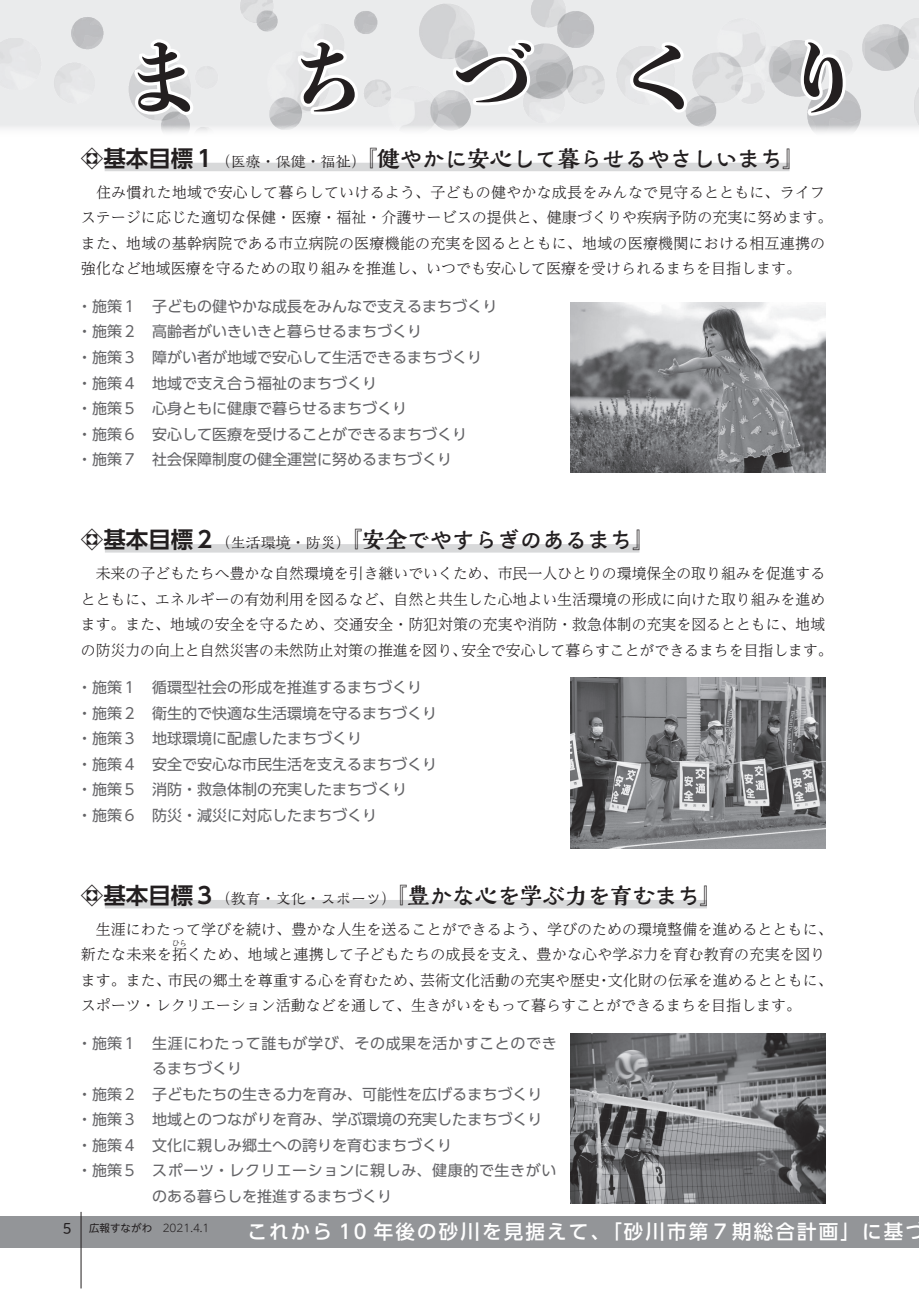
<style>
.page{position:relative;width:919px;height:1289px;background:#fff}
.page>*{position:absolute;margin:0;border:0;box-sizing:border-box;transform-origin:0 0}
.t1{font:78px "P Bunkyu Md Min Std N EB";letter-spacing:1.12em;color:#231f20}
.t2{font:800 22.5px "Kaimin Tu Std";color:#231f20}
.t3{font:700 22.5px "UD Shin Go Pro De";color:#231f20}
.t4{font:500 19.5px "UD Shin Go Pro";letter-spacing:.11em;color:#fff}
.t5{font:300 15px/25.5px "UD Reimin Pro";color:#231f20}
.t6{font:15px/25.5px "UD Shin Go Pro";color:#636366}
.t7{font:15px "UD Shin Go Pro";letter-spacing:.04em;color:#636366}
.t8{font:15px "Kaimin Tu Std";color:#231f20}
.t9{font:15px "P Shuei M Go Std N L";color:#231f20}
.t10{font:300 10.5px "UD Shin M Go Pro";color:#231f20}
.t11{font:10.5px "UD Shin M Go Pro";color:#231f20}
.t12{font:300 7.5px "UD Reimin Pro";color:#231f20}
.s1{font-family:"Maru Fo Pro";font-weight:800}
.s2{font-weight:800;font-size:22.5px}
</style>
<div class="page">
<img style="left:0;top:0;width:918px;height:133px">
<div style="left:0;top:1215px;width:918px;height:32px;background:#939598"></div>
<hr style="left:81px;top:1211px;width:1px;height:77px;background:#231f20">
<svg style="left:131px;top:34px;width:65px;height:87px"></svg>
<svg style="left:294px;top:34px;width:67px;height:84px"></svg>
<svg style="left:449px;top:35px;width:88px;height:74px"></svg>
<svg style="left:626px;top:38px;width:64px;height:79px"></svg>
<svg style="left:796px;top:34px;width:53px;height:86px"></svg>
<div style="left:105px;top:163px;width:684px;height:8px;background:#d8d9da"></div>
<div style="left:105px;top:900px;width:602px;height:8px;background:#d8d9da"></div>
<div style="left:105px;top:544px;width:534px;height:8px;background:#d8d9da"></div>
<img style="left:570px;top:302px;width:255px;height:170px">
<img style="left:570px;top:678px;width:255px;height:170px">
<img style="left:570px;top:1033px;width:255px;height:170px">
<h1 class="t1" style="left:123px;top:17px;width:740px">まちづくり</h1>
<h2 class="t2" style="left:377px;top:143px;width:429px">健やかに安心して暮らせるやさしいまち『</h2>
<h2 class="t3" style="left:81px;top:140px;width:137px"><span class="s1">❖</span>基本目標１</h2>
<p class="t5" style="left:81px;top:179px;width:753px">　住み慣れた地域で安心して暮らしていけるよう、子どもの健やかな成長をみんなで見守るとともに、ライフステージに応じた適切な保健・医療・福祉・介護サービスの提供と、健康づくりや疾病予防の充実に努めます。また、地域の基幹病院である市立病院の医療機能の充実を図るとともに、地域の医療機関における相互連携の強化など地域医療を守るための取り組みを推進し、いつでも安心して医療を受けられるまちを目指します。</p>
<p class="t6" style="left:77px;top:293px;width:422px">・施策１　子どもの健やかな成長をみんなで支えるまちづくり・施策２　高齢者がいきいきと暮らせるまちづくり<br>・施策３　障がい者が地域で安心して生活できるまちづくり・施策４　地域で支え合う福祉のまちづくり<br>・施策５　心身ともに健康で暮らせるまちづくり<br>・施策６　安心して医療を受けることができるまちづくり<br>・施策７　社会保障制度の健全運営に努めるまちづくり</p>
<p class="t8" style="left:216px;top:151px;width:163px">（医療・保健・福祉）<span class="s2">『</span></p>
<h2 class="t3" style="left:81px;top:521px;width:137px"><span class="s1">❖</span>基本目標２</h2>
<p class="t5" style="left:81px;top:560px;width:745px">　未来の子どもたちへ豊かな自然環境を引き継いでいくため、市民一人ひとりの環境保全の取り組みを促進する</p>
<p class="t5" style="left:81px;top:585px;width:745px">とともに、エネルギーの有効利用を図るなど、自然と共生した心地よい生活環境の形成に向けた取り組みを進め</p>
<p class="t5" style="left:81px;top:611px;width:746px">ます。また、地域の安全を守るため、交通安全・防犯対策の充実や消防・救急体制の充実を図るとともに、地域</p>
<p class="t5" style="left:461px;top:636px;width:373px">安全で安心して暮らすことができるまちを目指します。</p>
<p class="t8" style="left:216px;top:532px;width:148px">（生活環境・防災）<span class="s2">『</span></p>
<h2 class="t2" style="left:362px;top:524px;width:294px">安全でやすらぎのあるまち『</h2>
<p class="t5" style="left:81px;top:636px;width:388px">の防災力の向上と自然災害の未然防止対策の推進を図り、</p>
<p class="t6" style="left:77px;top:674px;width:362px">・施策１　循環型社会の形成を推進するまちづくり・施策２　衛生的で快適な生活環境を守るまちづくり・施策３　地球環境に配慮したまちづくり<br>・施策４　安全で安心な市民生活を支えるまちづくり・施策５　消防・救急体制の充実したまちづくり<br>・施策６　防災・減災に対応したまちづくり</p>
<h2 class="t3" style="left:81px;top:877px;width:137px"><span class="s1">❖</span>基本目標３</h2>
<p class="t5" style="left:81px;top:915px;width:753px">　生涯にわたって学びを続け、豊かな人生を送ることができるよう、学びのための環境整備を進めるとともに、新たな未来を拓くため、地域と連携して子どもたちの成長を支え、豊かな心や学ぶ力を育む教育の充実を図り</p>
<p class="t8" style="left:216px;top:888px;width:193px">（教育・文化・スポーツ）<span class="s2">『</span></p>
<h2 class="t2" style="left:407px;top:880px;width:316px">豊かな心を学ぶ力を育むまち『</h2>
<p class="t12" style="left:172px;top:937px;width:16px">ひら</p>
<p class="t5" style="left:168px;top:966px;width:256px">市民の郷土を尊重する心を育むため、</p>
<p class="t5" style="left:420px;top:966px;width:181px">芸術文化活動の充実や歴史</p>
<p class="t5" style="left:607px;top:966px;width:226px">文化財の伝承を進めるとともに、</p>
<p class="t5" style="left:81px;top:966px;width:721px">ます。また、<br>スポーツ・レクリエーション活動などを通して、生きがいをもって暮らすことができるまちを目指します。</p>
<p class="t7" style="left:77px;top:1030px;width:481px">・施策１　生涯にわたって誰もが学び、その成果を活かすことのでき</p>
<p class="t6" style="left:152px;top:1055px;width:91px">るまちづくり</p>
<p class="t6" style="left:77px;top:1080px;width:466px">・施策２　子どもたちの生きる力を育み、可能性を広げるまちづくり</p>
<p class="t6" style="left:77px;top:1106px;width:466px">・施策３　地域とのつながりを育み、学ぶ環境の充実したまちづくり</p>
<p class="t6" style="left:77px;top:1131px;width:376px">・施策４　文化に親しみ郷土への誇りを育むまちづくり</p>
<p class="t7" style="left:77px;top:1158px;width:481px">・施策５　スポーツ・レクリエーションに親しみ、健康的で生きがい</p>
<p class="t6" style="left:152px;top:1182px;width:241px">のある暮らしを推進するまちづくり</p>
<p class="t5" style="left:596px;top:966px;width:16px">・</p>
<p class="t9" style="left:63px;top:1216px;width:10px">5</p>
<h3 class="t4" style="left:247px;top:1215px;width:679px">これから 10 年後の砂川を見据えて、「砂川市第７期総合計画」に基づ</h3>
<p class="t11" style="left:89px;top:1219px;width:65px">広報すながわ</p>
<p class="t10" style="left:163px;top:1219px;width:48px">2021.4.1</p>
</div>
